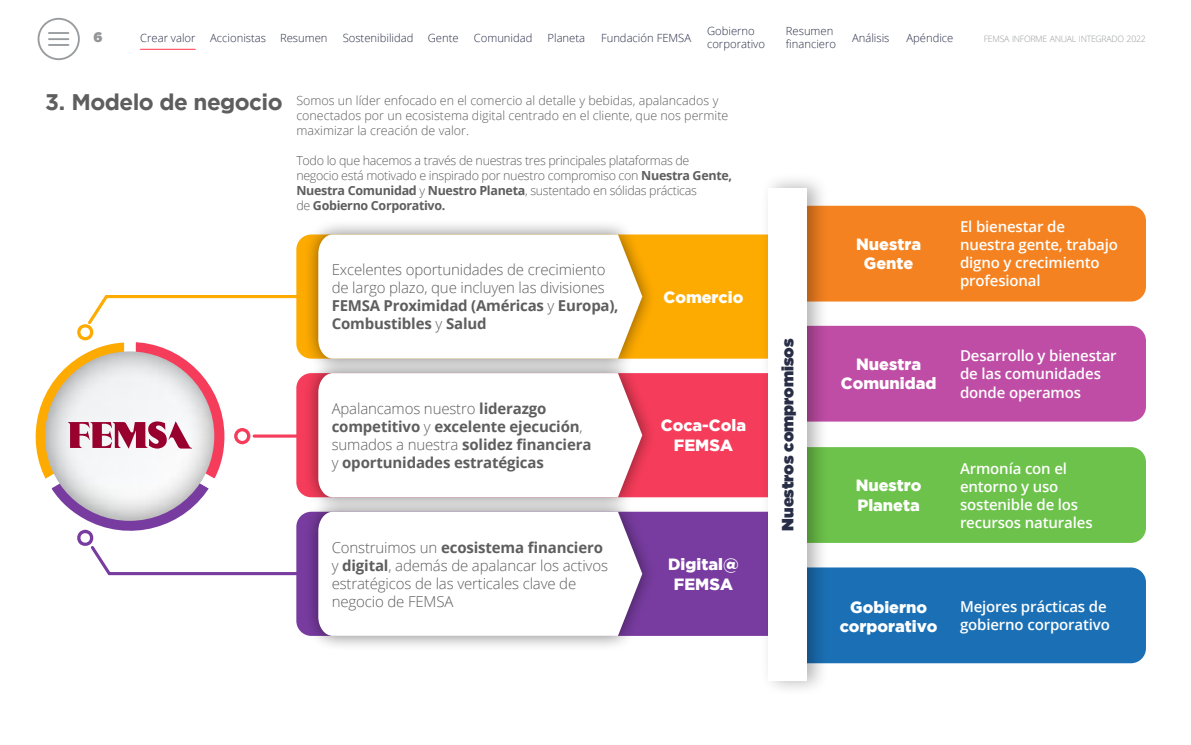
<style>
.page{position:relative;width:1191px;height:745px;background:#fff}
.page>*{position:absolute;margin:0;border:0;box-sizing:border-box;transform-origin:0 0}
.t1{font:900 16.25px/19.5px "Gotham";color:#fff;text-align:center}
.t2{font:16.25px "Gotham Ultra";color:#292e47}
.t3{font:300 15px/18px "Open Sans";letter-spacing:-.01em;color:#5e5e5e}
.t4{font:600 15px/18px "Open Sans";letter-spacing:-.01em;color:#fff}
.t5{font:700 15px/18px "Open Sans";letter-spacing:-.01em;color:#5e5e5e}
.t6{font:13.75px "Gotham Ultra";color:#939598}
.t7{font:300 12.5px/15px "Open Sans";letter-spacing:-.025em;color:#5e5e5e}
.t8{font:300 12.5px/15px "Open Sans";color:#5e5e5e}
.t9{font:300 11.25px/13.5px "Open Sans";color:#292e47}
.t10{font:300 8.75px "Open Sans";letter-spacing:-.035em;color:#999c9e}
.s1{font-family:"Gotham";font-weight:700;font-size:22.5px}
.s2{font-weight:700}
.s3{font-weight:300}
</style>
<div class="page">
<svg style="left:49px;top:32px;width:19px;height:14px"></svg>
<div style="left:296px;top:234px;width:464px;height:124px;background:#feab01"></div>
<div style="left:830px;top:206px;width:316px;height:95px;background:#f58220"></div>
<div style="left:830px;top:447px;width:316px;height:95px;background:#6cc24a"></div>
<div style="left:830px;top:325px;width:316px;height:96px;background:#bf4da5"></div>
<div style="left:830px;top:567px;width:316px;height:95px;background:#1b70b5"></div>
<div style="left:296px;top:511px;width:464px;height:124px;background:#783ca0"></div>
<div style="left:656px;top:373px;width:104px;height:124px;background:#f53c5a"></div>
<div style="left:303px;top:219px;width:353px;height:155px;background:#000;opacity:.5"></div>
<svg style="left:318px;top:234px;width:324px;height:123px"></svg>
<div style="left:303px;top:496px;width:353px;height:155px;background:#000;opacity:.5"></div>
<svg style="left:318px;top:512px;width:324px;height:123px"></svg>
<div style="left:303px;top:357px;width:353px;height:155px;background:#000;opacity:.5"></div>
<svg style="left:318px;top:373px;width:324px;height:124px"></svg>
<svg style="left:35px;top:293px;width:269px;height:283px"></svg>
<div style="left:760px;top:172px;width:70px;height:524px;background:#000;opacity:.3"></div>
<div style="left:769px;top:188px;width:38px;height:492px;background:#fff"></div>
<div style="left:38px;top:18px;width:42px;height:42px;border:2px solid #999c9e;border-radius:50%"></div>
<hr style="left:140px;top:49px;width:56px;height:1px;background:#ff5d70">
<p class="t6" style="left:94px;top:29px;width:11px">6</p>
<p class="t9" style="left:707px;top:24px;width:60px">Gobierno corporativo</p>
<p class="t9" style="left:786px;top:24px;width:52px">Resumen financiero</p>
<p class="t9" style="left:852px;top:30px;width:39px">Análisis</p>
<p class="t9" style="left:906px;top:30px;width:49px">Apéndice</p>
<p class="t9" style="left:140px;top:30px;width:57px">Crear valor</p>
<p class="t9" style="left:210px;top:30px;width:119px">Accionistas Resumen</p>
<p class="t9" style="left:343px;top:30px;width:72px">Sostenibilidad</p>
<p class="t9" style="left:428px;top:30px;width:32px">Gente</p>
<p class="t9" style="left:474px;top:30px;width:60px">Comunidad</p>
<p class="t9" style="left:547px;top:30px;width:39px">Planeta</p>
<p class="t9" style="left:601px;top:30px;width:92px">Fundación FEMSA</p>
<p class="t10" style="left:983px;top:32px;width:164px">FEMSA INFORME ANUAL INTEGRADO 2022</p>
<p class="t8" style="left:296px;top:93px;width:433px;text-indent:-251px"><span class="s1">3. Modelo de negocio</span> Somos un líder enfocado en el comercio al detalle y bebidas, apalancados y conectados por un ecosistema digital centrado en el cliente, que nos permite maximizar la creación de valor.</p>
<p class="t7" style="left:296px;top:153px;width:437px">Todo lo que hacemos a través de nuestras tres principales plataformas de negocio está motivado e inspirado por nuestro compromiso con <span class="s2">Nuestra Gente, Nuestra Comunidad</span> y <span class="s2">Nuestro Planeta</span>, sustentado en sólidas prácticas<br>de <span class="s2">Gobierno Corporativo.</span></p>
<p class="t3" style="left:332px;top:260px;width:288px">Excelentes oportunidades de crecimiento de largo plazo, que incluyen las divisiones <span class="s2">FEMSA Proximidad (Américas</span> y <span class="s2">Europa), Combustibles</span> y <span class="s2">Salud</span></p>
<p class="t5" style="left:332px;top:399px;width:261px"><span class="s3">Apalancamos nuestro</span> liderazgo competitivo <span class="s3">y</span> excelente ejecución<span class="s3">, sumados a nuestra</span> solidez financiera <span class="s3">y</span> oportunidades estratégicas</p>
<p class="t3" style="left:332px;top:537px;width:278px">Construimos un <span class="s2">ecosistema financiero </span>y <span class="s2">digital</span>, además de apalancar los activos estratégicos de las verticales clave de negocio de FEMSA</p>
<p class="t1" style="left:663px;top:286px;width:81px">Comercio</p>
<p class="t1" style="left:661px;top:415px;width:87px">Coca-Cola<br>FEMSA</p>
<p class="t1" style="left:668px;top:553px;width:72px">Digital@<br>FEMSA</p>
<p class="t2" style="left:778px;top:530px;width:194px;rotate:-90deg">Nuestros compromisos</p>
<p class="t1" style="left:856px;top:234px;width:66px">Nuestra<br>Gente</p>
<p class="t1" style="left:841px;top:354px;width:97px">Nuestra<br>Comunidad</p>
<p class="t1" style="left:855px;top:475px;width:67px;text-align:left">Nuestro<br>Planeta</p>
<p class="t4" style="left:960px;top:217px;width:159px">El bienestar de nuestra gente, trabajo digno y crecimiento profesional</p>
<p class="t4" style="left:960px;top:346px;width:158px">Desarrollo y bienestar de las comunidades donde operamos</p>
<p class="t4" style="left:960px;top:458px;width:134px">Armonía con el entorno y uso sostenible de los recursos naturales</p>
<p class="t1" style="left:839px;top:596px;width:99px">Gobierno corporativo</p>
<p class="t4" style="left:960px;top:597px;width:151px">Mejores prácticas de gobierno corporativo</p>
</div>
